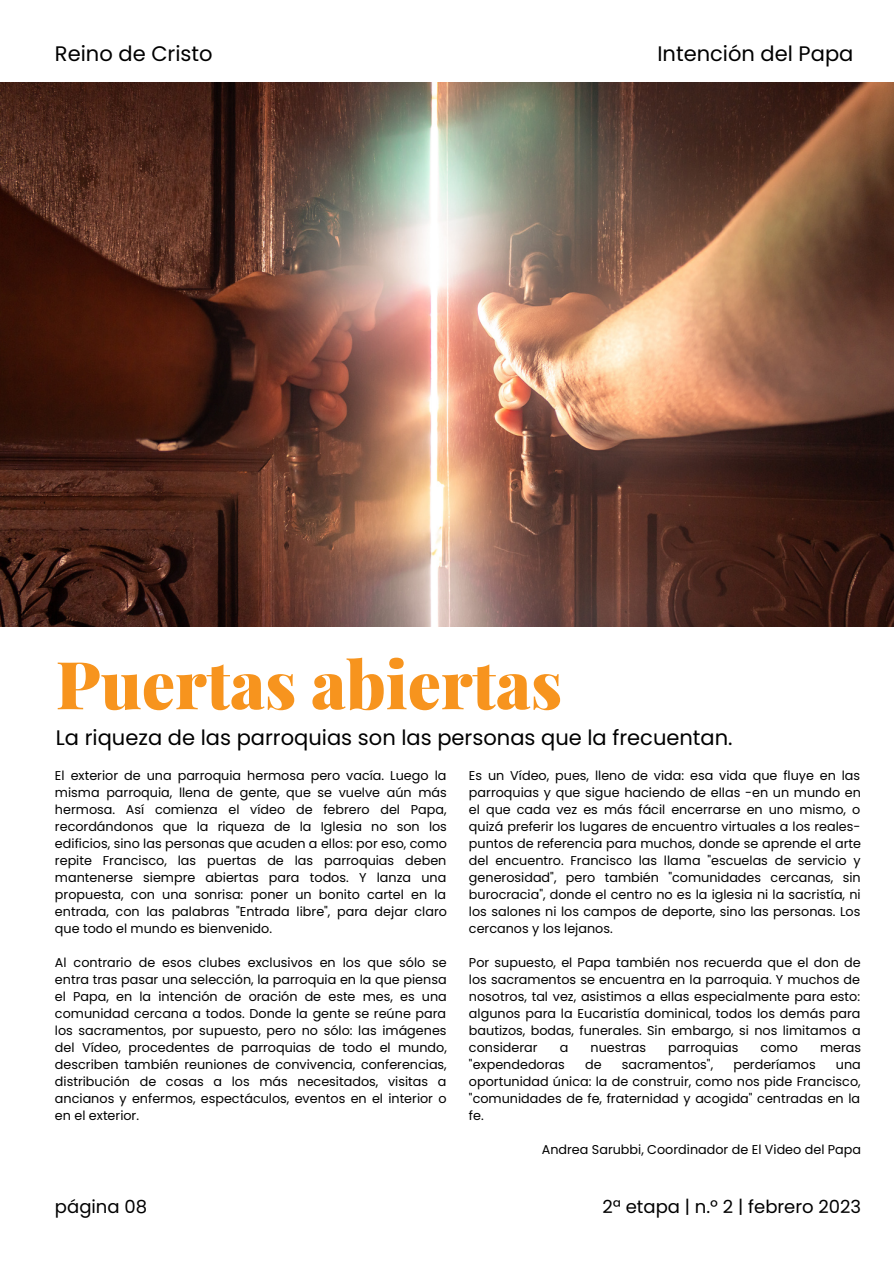
<style>
.page{position:relative;width:894px;height:1264px;background:#fff}
.page>*{position:absolute;margin:0;border:0;box-sizing:border-box;transform-origin:0 0}
.t1{font:900 66px "Playfair Display";color:#f7941e}
.t2{font:21px "Poppins";color:#000}
.t3{font:18px "Poppins";color:#000}
.t4{font:12.75px/17px "Poppins";color:#000;text-align:justify}
</style>
<div class="page">
<img style="left:0;top:83px;width:893px;height:543px">
<h2 class="t2" style="left:55px;top:39px;width:159px">Reino de Cristo</h2>
<h2 class="t2" style="left:657px;top:39px;width:197px">Intención del Papa</h2>
<h1 class="t1" style="left:56px;top:638px;width:507px">Puertas abiertas</h1>
<h2 class="t2" style="left:56px;top:722px;width:678px">La riqueza de las parroquias son las personas que la frecuentan.</h2>
<p class="t4" style="left:55px;top:766px;width:393px">El exterior de una parroquia hermosa pero vacía. Luego la misma parroquia, llena de gente, que se vuelve aún más hermosa. Así comienza el vídeo de febrero del Papa, recordándonos que la riqueza de la Iglesia no son los edificios, sino las personas que acuden a ellos: por eso, como repite Francisco, las puertas de las parroquias deben mantenerse siempre abiertas para todos. Y lanza una propuesta, con una sonrisa: poner un bonito cartel en la entrada, con las palabras "Entrada libre", para dejar claro que todo el mundo es bienvenido.</p>
<p class="t4" style="left:55px;top:954px;width:393px">Al contrario de esos clubes exclusivos en los que sólo se entra tras pasar una selección, la parroquia en la que piensa el Papa, en la intención de oración de este mes, es una comunidad cercana a todos. Donde la gente se reúne para los sacramentos, por supuesto, pero no sólo: las imágenes del Vídeo, procedentes de parroquias de todo el mundo, describen también reuniones de convivencia, conferencias, distribución de cosas a los más necesitados, visitas a ancianos y enfermos, espectáculos, eventos en el interior o en el exterior.</p>
<p class="t4" style="left:469px;top:766px;width:393px">Es un Vídeo, pues, lleno de vida: esa vida que fluye en las parroquias y que sigue haciendo de ellas -en un mundo en el que cada vez es más fácil encerrarse en uno mismo, o quizá preferir los lugares de encuentro virtuales a los reales&shy;puntos de referencia para muchos, donde se aprende el arte del encuentro. Francisco las llama "escuelas de servicio y generosidad", pero también "comunidades cercanas, sin burocracia", donde el centro no es la iglesia ni la sacristía, ni los salones ni los campos de deporte, sino las personas. Los cercanos y los lejanos.</p>
<p class="t4" style="left:469px;top:954px;width:393px">Por supuesto, el Papa también nos recuerda que el don de los sacramentos se encuentra en la parroquia. Y muchos de nosotros, tal vez, asistimos a ellas especialmente para esto: algunos para la Eucaristía dominical, todos los demás para bautizos, bodas, funerales. Sin embargo, si nos limitamos a considerar</p>
<p class="t4" style="left:559px;top:1039px;width:10px">a</p>
<p class="t4" style="left:590px;top:1039px;width:57px">nuestras</p>
<p class="t4" style="left:668px;top:1039px;width:72px">parroquias</p>
<p class="t4" style="left:760px;top:1039px;width:39px">como</p>
<p class="t4" style="left:819px;top:1039px;width:43px">meras</p>
<p class="t4" style="left:469px;top:1056px;width:97px">"expendedoras</p>
<p class="t4" style="left:585px;top:1056px;width:18px">de</p>
<p class="t4" style="left:621px;top:1056px;width:93px">sacramentos",</p>
<p class="t4" style="left:733px;top:1056px;width:84px">perderíamos</p>
<p class="t4" style="left:469px;top:1056px;width:393px;text-indent:367px">una oportunidad única: la de construir, como nos pide Francisco, "comunidades de fe, fraternidad y acogida" centradas en la fe.</p>
<p class="t4" style="left:541px;top:1141px;width:321px">Andrea Sarubbi, Coordinador de El Video del Papa</p>
<h3 class="t3" style="left:55px;top:1193px;width:94px">página 08</h3>
<h3 class="t3" style="left:602px;top:1193px;width:260px">2ª etapa | n.º 2 | febrero 2023</h3>
</div>
